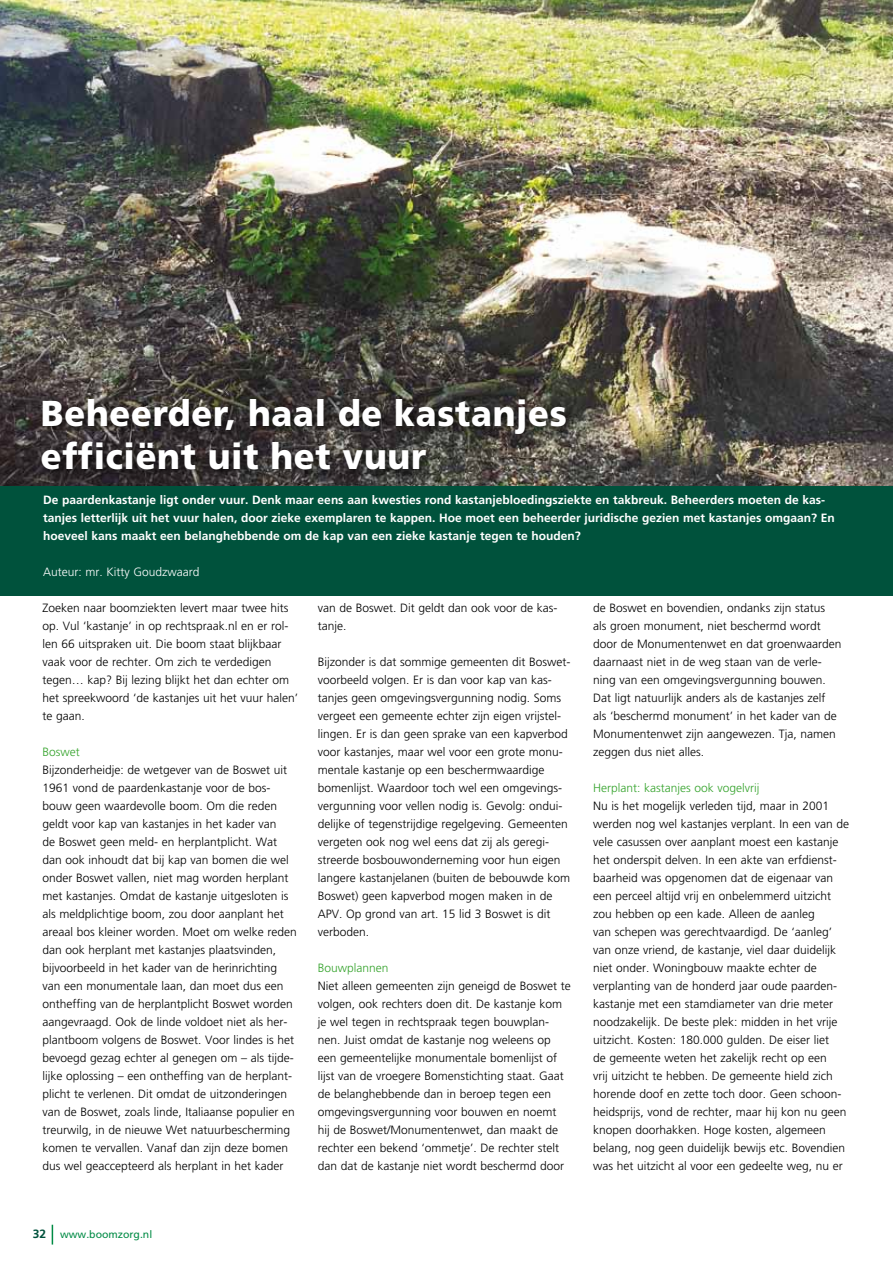
<style>
.page{position:relative;width:893px;height:1263px;background:#fff}
.page>*{position:absolute;margin:0;border:0;box-sizing:border-box;transform-origin:0 0}
.t1{font:900 36px/43.2px "Frutiger";letter-spacing:.02em;color:#fff;scale:.95 1}
.t2{font:300 12px/18px "Frutiger";color:#000}
.t3{font:700 12px/18px "Frutiger";color:#fff}
.t4{font:300 12px "Frutiger";color:#35a32c}
.t5{font:300 12px "Frutiger";color:#fff}
.t6{font:10.5px "Frutiger";color:#008b45}
.s1{font-weight:700;font-size:12px;color:#00523c}
</style>
<div class="page">
<svg style="left:52px;top:1225px;width:1px;height:19px"></svg>
<img style="left:0;top:0;width:893px;height:486px">
<div style="left:37px;top:394px;width:540px;height:87px;background:#000;opacity:.75"></div>
<div style="left:0;top:486px;width:893px;height:109px;background:#00523c"></div>
<h1 class="t1" style="left:41px;top:391px;width:555px">Beheerder, haal de kastanjes efficiënt uit het vuur</h1>
<p class="t3" style="left:43px;top:491px;width:793px">De paardenkastanje ligt onder vuur. Denk maar eens aan kwesties rond kastanjebloedingsziekte en takbreuk. Beheerders moeten de kas&shy;tanjes letterlijk uit het vuur halen, door zieke exemplaren te kappen. Hoe moet een beheerder juridische gezien met kastanjes omgaan? En hoeveel kans maakt een belanghebbende om de kap van een zieke kastanje tegen te houden?</p>
<p class="t5" style="left:43px;top:565px;width:158px">Auteur: mr. Kitty Goudzwaard</p>
<p class="t2" style="left:43px;top:599px;width:257px">Zoeken naar boomziekten levert maar twee hits op. Vul ‘kastanje’ in op rechtspraak.nl en er rol&shy;len 66 uitspraken uit. Die boom staat blijkbaar vaak voor de rechter. Om zich te verdedigen tegen… kap? Bij lezing blijkt het dan echter om het spreekwoord ‘de kastanjes uit het vuur halen’ te gaan.</p>
<p class="t4" style="left:43px;top:745px;width:39px">Boswet</p>
<p class="t2" style="left:43px;top:761px;width:256px">Bijzonderheidje: de wetgever van de Boswet uit 1961 vond de paardenkastanje voor de bos&shy;bouw geen waardevolle boom. Om die reden geldt voor kap van kastanjes in het kader van<br>de Boswet geen meld- en herplantplicht. Wat dan ook inhoudt dat bij kap van bomen die wel onder Boswet vallen, niet mag worden herplant met kastanjes. Omdat de kastanje uitgesloten is als meldplichtige boom, zou door aanplant het areaal bos kleiner worden. Moet om welke reden dan ook herplant met kastanjes plaatsvinden, bijvoorbeeld in het kader van de herinrichting van een monumentale laan, dan moet dus een ontheffing van de herplantplicht Boswet worden aangevraagd. Ook de linde voldoet niet als her&shy;plantboom volgens de Boswet. Voor lindes is het bevoegd gezag echter al genegen om – als tijde&shy;lijke oplossing – een ontheffing van de herplant&shy;plicht te verlenen. Dit omdat de uitzonderingen van de Boswet, zoals linde, Italiaanse populier en treurwilg, in de nieuwe Wet natuurbescherming komen te vervallen. Vanaf dan zijn deze bomen dus wel geaccepteerd als herplant in het kader</p>
<p class="t2" style="left:318px;top:599px;width:241px">van de Boswet. Dit geldt dan ook voor de kas&shy;tanje.</p>
<p class="t2" style="left:318px;top:653px;width:254px">Bijzonder is dat sommige gemeenten dit Boswet&shy;voorbeeld volgen. Er is dan voor kap van kas&shy;tanjes geen omgevingsvergunning nodig. Soms vergeet een gemeente echter zijn eigen vrijstel&shy;lingen. Er is dan geen sprake van een kapverbod voor kastanjes, maar wel voor een grote monu&shy;mentale kastanje op een beschermwaardige bomenlijst. Waardoor toch wel een omgevings&shy;vergunning voor vellen nodig is. Gevolg: ondui&shy;delijke of tegenstrijdige regelgeving. Gemeenten vergeten ook nog wel eens dat zij als geregi&shy;streerde bosbouwonderneming voor hun eigen langere kastanjelanen (buiten de bebouwde kom Boswet) geen kapverbod mogen maken in de APV. Op grond van art. 15 lid 3 Boswet is dit verboden.</p>
<p class="t4" style="left:318px;top:961px;width:72px">Bouwplannen</p>
<p class="t2" style="left:318px;top:977px;width:255px">Niet alleen gemeenten zijn geneigd de Boswet te volgen, ook rechters doen dit. De kastanje kom je wel tegen in rechtspraak tegen bouwplan&shy;nen. Juist omdat de kastanje nog weleens op een gemeentelijke monumentale bomenlijst of lijst van de vroegere Bomenstichting staat. Gaat de belanghebbende dan in beroep tegen een omgevingsvergunning voor bouwen en noemt hij de Boswet/Monumentenwet, dan maakt de rechter een bekend ‘ommetje’. De rechter stelt dan dat de kastanje niet wordt beschermd door</p>
<p class="t6" style="left:33px;top:1228px;width:121px"><span class="s1">32</span> www.boomzorg.nl</p>
<p class="t2" style="left:593px;top:599px;width:250px">de Boswet en bovendien, ondanks zijn status als groen monument, niet beschermd wordt door de Monumentenwet en dat groenwaarden daarnaast niet in de weg staan van de verle&shy;ning van een omgevingsvergunning bouwen.<br>Dat ligt natuurlijk anders als de kastanjes zelf als ‘beschermd monument’ in het kader van de Monumentenwet zijn aangewezen. Tja, namen zeggen dus niet alles.</p>
<p class="t4" style="left:593px;top:781px;width:168px">Herplant: kastanjes ook vogelvrij</p>
<p class="t2" style="left:593px;top:797px;width:258px">Nu is het mogelijk verleden tijd, maar in 2001 werden nog wel kastanjes verplant. In een van de vele casussen over aanplant moest een kastanje het onderspit delven. In een akte van erfdienst&shy;baarheid was opgenomen dat de eigenaar van een perceel altijd vrij en onbelemmerd uitzicht zou hebben op een kade. Alleen de aanleg<br>van schepen was gerechtvaardigd. De ‘aanleg’ van onze vriend, de kastanje, viel daar duidelijk niet onder. Woningbouw maakte echter de verplanting van de honderd jaar oude paarden&shy;kastanje met een stamdiameter van drie meter noodzakelijk. De beste plek: midden in het vrije uitzicht. Kosten: 180.000 gulden. De eiser liet<br>de gemeente weten het zakelijk recht op een<br>vrij uitzicht te hebben. De gemeente hield zich horende doof en zette toch door. Geen schoon&shy;heidsprijs, vond de rechter, maar hij kon nu geen knopen doorhakken. Hoge kosten, algemeen belang, nog geen duidelijk bewijs etc. Bovendien was het uitzicht al voor een gedeelte weg, nu er</p>
</div>
